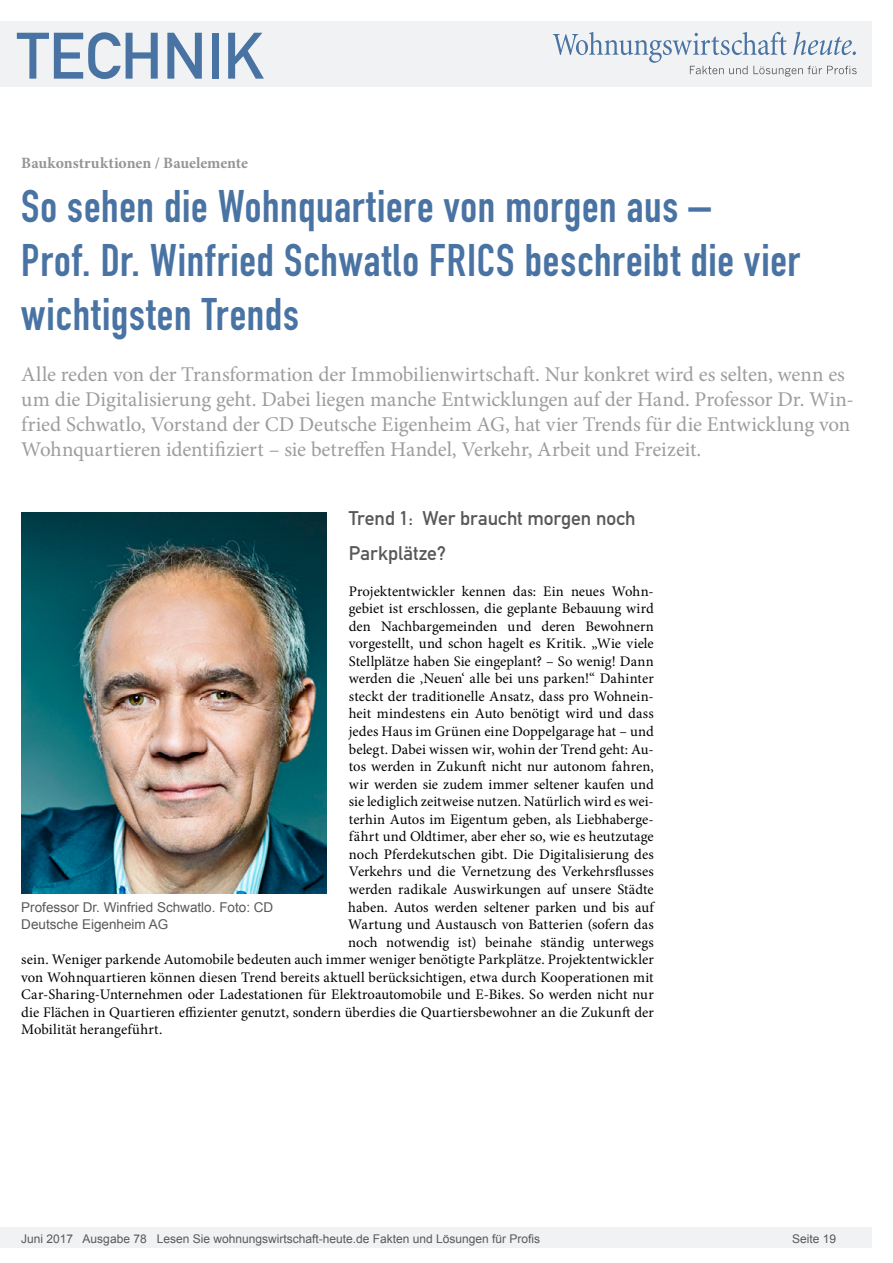
<style>
.page{position:relative;width:893px;height:1263px;background:#fff}
.page>*{position:absolute;margin:0;border:0;box-sizing:border-box;transform-origin:0 0}
.t1{font:64.5px "DIN Mittelschrift";color:#4973a3}
.Überschrift_Groß{font:45px/54px "DIN Engschrift";letter-spacing:.015em;color:#4973a3}
.Anlesetext{font:21px/25.2px "Minion Pro";letter-spacing:-.005em;color:#9d9d9d}
.Überschrift_Grau{font:19.5px/35.1px "DIN Mittelschrift";letter-spacing:-.005em;color:#595959}
.Kategorie{font:700 15.75px "Minion Pro";color:#959595}
.Fließtext_erste_Zeil{font:14.7px "Minion Pro";letter-spacing:.005em;color:#000}
.Bildunterschrift{font:13.5px/17.5px "Arial";color:#595959}
.t2{font:12px "Arial";color:#595959}
</style>
<div class="page">
<div style="left:0;top:1227px;width:872px;height:20px;background:#f1f2f3"></div>
<div style="left:0;top:21px;width:872px;height:66px;background:#f1f2f3"></div>
<svg style="left:553px;top:32px;width:304px;height:45px"></svg>
<img style="left:21px;top:513px;width:306px;height:381px">
<h1 class="t1" style="left:17px;top:18px;width:249px">TECHNIK</h1>
<p class="Kategorie" style="left:21px;top:152px;width:228px">Baukonstruktionen / Bauelemente</p>
<p class="Überschrift_Groß" style="left:21px;top:180px;width:780px">So sehen die Wohnquartiere von morgen aus –<br>Prof. Dr. Winfried Schwatlo FRICS beschreibt die vier wichtigsten Trends</p>
<p class="Anlesetext" style="left:21px;top:361px;width:834px">Alle reden von der Transformation der Immobilienwirtschaft. Nur konkret wird es selten, wenn es um die Digitalisierung geht. Dabei liegen manche Entwicklungen auf der Hand. Professor Dr. Win&shy;fried Schwatlo, Vorstand der CD Deutsche Eigenheim AG, hat vier Trends für die Entwicklung von Wohnquartieren identifiziert – sie betreffen Handel, Verkehr, Arbeit und Freizeit.</p>
<p class="Überschrift_Grau" style="left:349px;top:501px;width:288px">Trend 1: Wer braucht morgen noch<br>Parkplätze?</p>
<p class="Fließtext_erste_Zeil" style="left:349px;top:581px;width:306px">Projektentwickler kennen das: Ein neues Wohn-</p>
<p class="Fließtext_erste_Zeil" style="left:349px;top:599px;width:306px">gebiet ist erschlossen, die geplante Bebauung wird</p>
<p class="Fließtext_erste_Zeil" style="left:349px;top:616px;width:306px">den Nachbargemeinden und deren Bewohnern</p>
<p class="Fließtext_erste_Zeil" style="left:349px;top:634px;width:306px">vorgestellt, und schon hagelt es Kritik. „Wie viele</p>
<p class="Fließtext_erste_Zeil" style="left:349px;top:651px;width:306px">Stellplätze haben Sie eingeplant? – So wenig! Dann</p>
<p class="Fließtext_erste_Zeil" style="left:349px;top:669px;width:306px">werden die ‚Neuen‘ alle bei uns parken!“ Dahinter</p>
<p class="Fließtext_erste_Zeil" style="left:349px;top:686px;width:306px">steckt der traditionelle Ansatz, dass pro Wohnein-</p>
<p class="Fließtext_erste_Zeil" style="left:349px;top:704px;width:306px">heit mindestens ein Auto benötigt wird und dass</p>
<p class="Fließtext_erste_Zeil" style="left:349px;top:721px;width:306px">jedes Haus im Grünen eine Doppelgarage hat – und</p>
<p class="Fließtext_erste_Zeil" style="left:349px;top:739px;width:306px">belegt. Dabei wissen wir, wohin der Trend geht: Au-</p>
<p class="Fließtext_erste_Zeil" style="left:349px;top:756px;width:306px">tos werden in Zukunft nicht nur autonom fahren,</p>
<p class="Fließtext_erste_Zeil" style="left:349px;top:774px;width:306px">wir werden sie zudem immer seltener kaufen und</p>
<p class="Fließtext_erste_Zeil" style="left:349px;top:792px;width:306px">sie lediglich zeitweise nutzen. Natürlich wird es wei-</p>
<p class="Fließtext_erste_Zeil" style="left:349px;top:809px;width:306px">terhin Autos im Eigentum geben, als Liebhaberge-</p>
<p class="Fließtext_erste_Zeil" style="left:349px;top:827px;width:306px">fährt und Oldtimer, aber eher so, wie es heutzutage</p>
<p class="Fließtext_erste_Zeil" style="left:349px;top:844px;width:306px">noch Pferdekutschen gibt. Die Digitalisierung des</p>
<p class="Fließtext_erste_Zeil" style="left:349px;top:862px;width:306px">Verkehrs und die Vernetzung des Verkehrsflusses</p>
<p class="Fließtext_erste_Zeil" style="left:349px;top:879px;width:306px">werden radikale Auswirkungen auf unsere Städte</p>
<p class="Fließtext_erste_Zeil" style="left:348px;top:897px;width:307px">haben. Autos werden seltener parken und bis auf</p>
<p class="Fließtext_erste_Zeil" style="left:348px;top:914px;width:307px">Wartung und Austausch von Batterien (sofern das</p>
<p class="Fließtext_erste_Zeil" style="left:348px;top:932px;width:307px">noch notwendig ist) beinahe ständig unterwegs</p>
<p class="Fließtext_erste_Zeil" style="left:21px;top:950px;width:634px">sein. Weniger parkende Automobile bedeuten auch immer weniger benötigte Parkplätze. Projektentwickler</p>
<p class="Fließtext_erste_Zeil" style="left:21px;top:967px;width:634px">von Wohnquartieren können diesen Trend bereits aktuell berücksichtigen, etwa durch Kooperationen mit</p>
<p class="Fließtext_erste_Zeil" style="left:21px;top:985px;width:634px">Car-Sharing-Unternehmen oder Ladestationen für Elektroautomobile und E-Bikes. So werden nicht nur</p>
<p class="Fließtext_erste_Zeil" style="left:21px;top:1002px;width:634px">die Flächen in Quartieren effizienter genutzt, sondern überdies die Quartiersbewohner an die Zukunft der</p>
<p class="Fließtext_erste_Zeil" style="left:21px;top:1020px;width:143px">Mobilität herangeführt.</p>
<p class="Bildunterschrift" style="left:21px;top:898px;width:254px">Professor Dr. Winfried Schwatlo. Foto: CD<br>Deutsche Eigenheim AG</p>
<p class="t2" style="left:21px;top:1230px;width:520px">Juni 2017 Ausgabe 78 Lesen Sie wohnungswirtschaft-heute.de Fakten und Lösungen für Profis</p>
<p class="t2" style="left:792px;top:1231px;width:46px">Seite 19</p>
</div>
